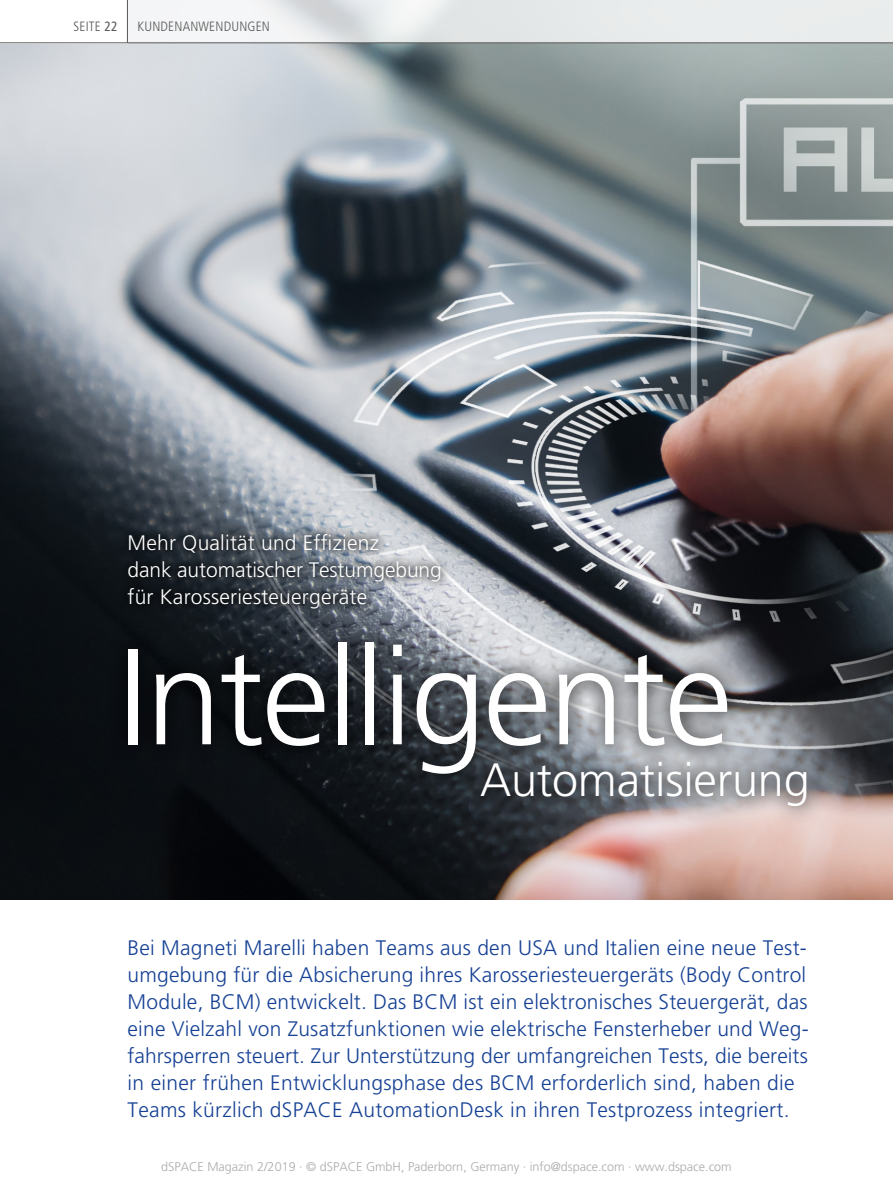
<style>
.page{position:relative;width:893px;height:1188px;background:#fff}
.page>*{position:absolute;margin:0;border:0;box-sizing:border-box;transform-origin:0 0}
.t1{font:300 136.5px "Frutiger LT Pro";letter-spacing:-.02em;color:#fff}
.t2{font:300 46.8px "Frutiger LT Pro";letter-spacing:-.005em;color:#fff}
.t3{font:300 21px/27px "Frutiger LT Pro";letter-spacing:.01em;color:#164194}
.t4{font:300 21px/27px "Frutiger LT Pro";letter-spacing:.01em;color:#fff}
.t5{font:300 condensed 13.5px "Frutiger LT Pro";letter-spacing:.015em;color:#575756}
.t6{font:300 12.6px "Frutiger LT Pro";color:#90908f}
.s1{font-weight:400}
</style>
<div class="page">
<img style="left:0;top:44px;width:893px;height:856px">
<svg style="left:463px;top:744px;width:363px;height:82px;background:#888487"></svg>
<div style="left:109px;top:623px;width:637px;height:170px;background:#000;opacity:.95"></div>
<div style="left:118px;top:524px;width:333px;height:94px;background:#000;opacity:.8"></div>
<svg style="left:128px;top:0;width:765px;height:43px;fill:#e9ecec"></svg>
<hr style="left:0;top:43px;width:893px;height:1px;background:#575756">
<hr style="left:127px;top:0;width:1px;height:43px;background:#575756">
<p class="t5" style="left:74px;top:18px;width:46px">SEITE <span class="s1">22</span></p>
<p class="t5" style="left:137px;top:18px;width:134px">KUNDENANWENDUNGEN</p>
<p class="t4" style="left:128px;top:529px;width:316px">Mehr Qualität und Effizienz<br>dank automatischer Testumgebung für Karosseriesteuergeräte</p>
<h1 class="t1" style="left:118px;top:618px;width:616px">Intelligente</h1>
<h2 class="t2" style="left:480px;top:753px;width:331px">Automatisierung</h2>
<p class="t3" style="left:128px;top:934px;width:683px">Bei Magneti Marelli haben Teams aus den USA und Italien eine neue Test&shy;umgebung für die Absicherung ihres Karosseriesteuergeräts (Body Control Module, BCM) entwickelt. Das BCM ist ein elektronisches Steuergerät, das eine Vielzahl von Zusatzfunktionen wie elektrische Fensterheber und Weg&shy;fahrsperren steuert. Zur Unterstützung der umfangreichen Tests, die bereits in einer frühen Entwicklungsphase des BCM erforderlich sind, haben die Teams kürzlich dSPACE AutomationDesk in ihren Testprozess integriert.</p>
<p class="t6" style="left:161px;top:1160px;width:572px">dSPACE Magazin 2/2019 · © dSPACE GmbH, Paderborn, Germany · info@dspace.com · www.dspace.com</p>
</div>
